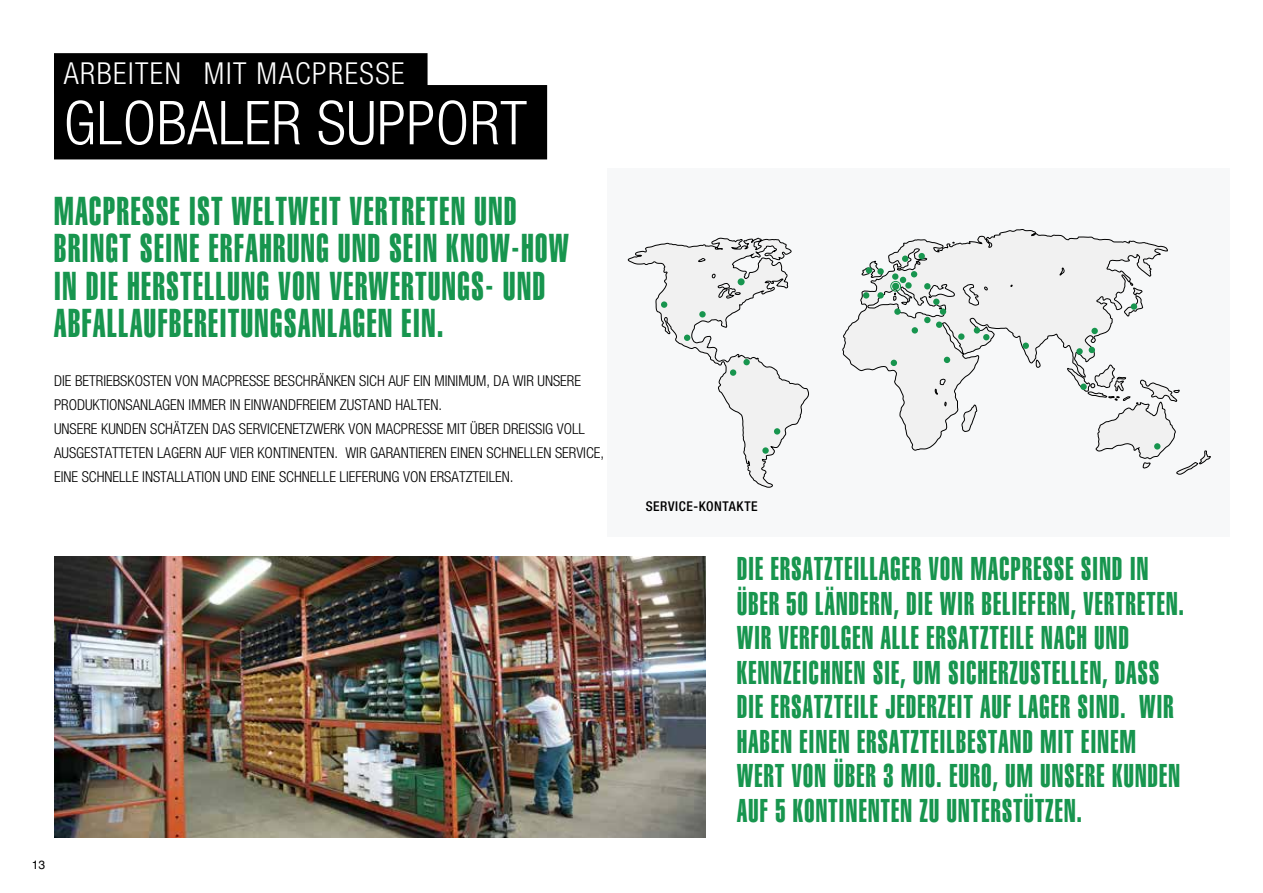
<style>
.page{position:relative;width:1263px;height:893px;background:#fff}
.page>*{position:absolute;margin:0;border:0;box-sizing:border-box;transform-origin:0 0}
.t1{font:300 condensed 60.6px "Helvetica Neue LT Std";letter-spacing:.01em;color:#fff}
.t2{font:39.6px/37.5px "Helvetica LT Std Extra Comp";letter-spacing:.05em;color:#17954e;scale:.83 1}
.t3{font:32.4px/34.5px "Helvetica LT Std Extra Comp";letter-spacing:.05em;color:#17954e;scale:.83 1}
.t4{font:300 condensed 30.3px "Helvetica Neue LT Std";letter-spacing:.05em;color:#fff}
.t5{font:300 condensed 15px/24px "Helvetica Neue LT Std";color:#000}
.t6{font:500 condensed 13.5px "Helvetica Neue LT Std";letter-spacing:.045em;color:#000}
.t7{font:12px "Helvetica LT Std";color:#000}
.s1{font-size:15.6px}
</style>
<div class="page">
<div style="left:608px;top:168px;width:622px;height:369px;background:#f7f8f9"></div>
<svg style="left:842px;top:229px;width:326px;height:222px"></svg>
<svg style="left:1031px;top:233px;width:5px;height:3px"></svg>
<svg style="left:1067px;top:364px;width:144px;height:111px"></svg>
<svg style="left:893px;top:292px;width:14px;height:13px"></svg>
<div style="left:892px;top:283px;width:7px;height:7px;background:#17954e;border-radius:50%"></div>
<div style="left:890px;top:281px;width:11px;height:10px;border:1px solid #17954e;border-radius:50%"></div>
<svg style="left:905px;top:282px;width:7px;height:7px"></svg>
<div style="left:877px;top:292px;width:7px;height:7px;background:#17954e;border-radius:50%"></div>
<svg style="left:894px;top:308px;width:7px;height:7px"></svg>
<div style="left:912px;top:327px;width:6px;height:7px;background:#17954e;border-radius:50%"></div>
<svg style="left:924px;top:317px;width:6px;height:6px"></svg>
<div style="left:863px;top:292px;width:6px;height:7px;background:#17954e;border-radius:50%"></div>
<div style="left:892px;top:273px;width:6px;height:7px;background:#17954e;border-radius:50%"></div>
<svg style="left:900px;top:271px;width:17px;height:12px"></svg>
<svg style="left:924px;top:283px;width:6px;height:6px"></svg>
<svg style="left:933px;top:299px;width:9px;height:10px"></svg>
<div style="left:940px;top:308px;width:6px;height:7px;background:#17954e;border-radius:50%"></div>
<div style="left:1131px;top:303px;width:6px;height:7px;background:#17954e;border-radius:50%"></div>
<div style="left:1091px;top:328px;width:7px;height:6px;background:#17954e;border-radius:50%"></div>
<svg style="left:1089px;top:347px;width:6px;height:6px"></svg>
<div style="left:1080px;top:384px;width:7px;height:6px;background:#17954e;border-radius:50%"></div>
<div style="left:1154px;top:443px;width:6px;height:7px;background:#17954e;border-radius:50%"></div>
<svg style="left:1076px;top:348px;width:7px;height:7px"></svg>
<svg style="left:936px;top:322px;width:6px;height:6px"></svg>
<svg style="left:891px;top:360px;width:6px;height:6px"></svg>
<div style="left:958px;top:333px;width:6px;height:7px;background:#17954e;border-radius:50%"></div>
<svg style="left:944px;top:357px;width:6px;height:6px"></svg>
<svg style="left:983px;top:334px;width:6px;height:6px"></svg>
<div style="left:1022px;top:343px;width:7px;height:6px;background:#17954e;border-radius:50%"></div>
<div style="left:974px;top:327px;width:6px;height:7px;background:#17954e;border-radius:50%"></div>
<div style="left:866px;top:267px;width:6px;height:7px;background:#17954e;border-radius:50%"></div>
<div style="left:877px;top:268px;width:7px;height:7px;background:#17954e;border-radius:50%"></div>
<svg style="left:902px;top:256px;width:6px;height:6px"></svg>
<div style="left:918px;top:253px;width:7px;height:6px;background:#17954e;border-radius:50%"></div>
<svg style="left:628px;top:238px;width:181px;height:249px"></svg>
<div style="left:730px;top:369px;width:6px;height:7px;background:#17954e;border-radius:50%"></div>
<div style="left:743px;top:359px;width:7px;height:6px;background:#17954e;border-radius:50%"></div>
<div style="left:774px;top:428px;width:6px;height:7px;background:#17954e;border-radius:50%"></div>
<svg style="left:762px;top:447px;width:7px;height:7px"></svg>
<img style="left:54px;top:556px;width:651px;height:281px">
<div style="left:55px;top:86px;width:491px;height:73px;background:#000"></div>
<div style="left:54px;top:85px;width:493px;height:74px;border:2px solid #000"></div>
<div style="left:55px;top:54px;width:372px;height:39px;background:#000"></div>
<div style="left:54px;top:53px;width:374px;height:41px;border:2px solid #000"></div>
<h3 class="t4" style="left:64px;top:56px;width:342px">ARBEITEN MIT MACPRESSE</h3>
<h1 class="t1" style="left:64px;top:88px;width:465px">GLOBALER SUPPORT</h1>
<h2 class="t2" style="left:54px;top:192px;width:621px">MACPRESSE IST WELTWEIT VERTRETEN UND BRINGT SEINE ERFAHRUNG UND SEIN KNOW-HOW IN DIE HERSTELLUNG VON VERWERTUNGS- UND ABFALLAUFBEREITUNGSANLAGEN EIN.</h2>
<p class="t5" style="left:54px;top:368px;width:552px">DIE BETRIEBSKOSTEN VON MACPRESSE BESCHRÄNKEN SICH AUF EIN MINIMUM, DA WIR UNSERE PRODUKTIONSANLAGEN IMMER IN EINWANDFREIEM ZUSTAND HALTEN.<br>UNSERE KUNDEN SCHÄTZEN DAS SERVICENETZWERK VON MACPRESSE MIT ÜBER DREISSIG VOLL AUSGESTATTETEN LAGERN AUF VIER KONTINENTEN. WIR GARANTIEREN EINEN SCHNELLEN SERVICE, EINE SCHNELLE INSTALLATION UND EINE SCHNELLE LIEFERUNG VON ERSATZTEILEN<span class="s1">.</span></p>
<p class="t7" style="left:32px;top:858px;width:15px">13</p>
<p class="t6" style="left:646px;top:498px;width:114px">SERVICE-KONTAKTE</p>
<p class="t3" style="left:737px;top:552px;width:540px">DIE ERSATZTEILLAGER VON MACPRESSE SIND IN ÜBER 50 LÄNDERN, DIE WIR BELIEFERN, VERTRETEN.<br>WIR VERFOLGEN ALLE ERSATZTEILE NACH UND KENNZEICHNEN SIE, UM SICHERZUSTELLEN, DASS DIE ERSATZTEILE JEDERZEIT AUF LAGER SIND. WIR HABEN EINEN ERSATZTEILBESTAND MIT EINEM WERT VON ÜBER 3 MIO. EURO, UM UNSERE KUNDEN AUF 5 KONTINENTEN ZU UNTERSTÜTZEN.</p>
</div>
